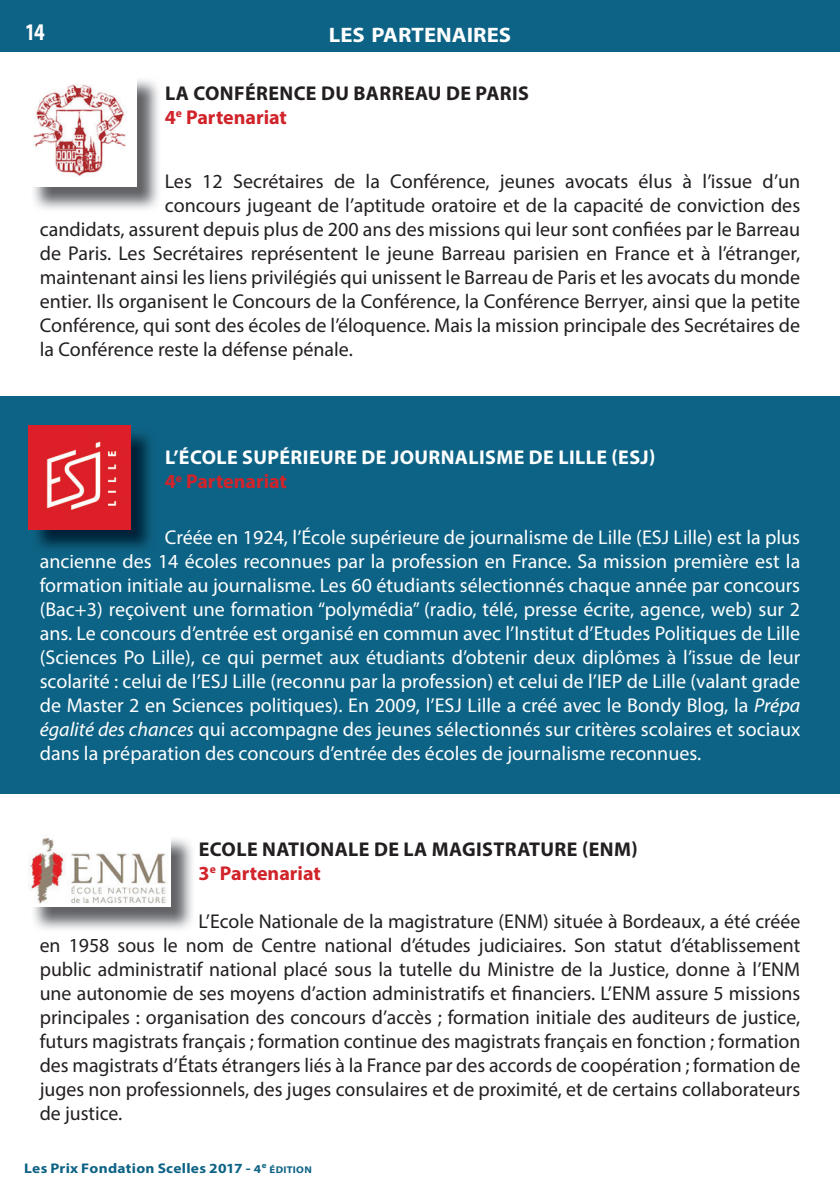
<style>
.page{position:relative;width:840px;height:1191px;background:#fff}
.page>*{position:absolute;margin:0;border:0;box-sizing:border-box;transform-origin:0 0}
.t1{font:700 24px "Myriad Pro";color:#fff;scale:.8 1}
.t2{font:700 21px "Myriad Pro";color:#fff;scale:1.08 1}
.t3{font:20px/24px "Myriad Pro";color:#231f20;text-align:justify}
.t4{font:20px/24px "Myriad Pro";color:#fff;text-align:justify}
.t5{font:700 20px/24px "Myriad Pro";letter-spacing:.02em;color:#231f20}
.t6{font:700 20px/24px "Myriad Pro";letter-spacing:.02em;color:#fff}
.t7{font:700 14px "Myriad Pro";letter-spacing:.02em;color:#0d6385;scale:1.1 1}
.t8{font:700 9.8px "Myriad Pro";letter-spacing:.025em;color:#0d6385;scale:1.1 1}
.s1{color:#d1232a}
.s2{font-style:italic}
.s3{font-size:12px}
</style>
<div class="page">
<div style="left:0;top:397px;width:839px;height:397px;background:#0d6385"></div>
<img style="left:31px;top:428px;width:120px;height:121px">
<img style="left:28px;top:425px;width:102px;height:104px">
<img style="left:34px;top:839px;width:158px;height:90px">
<img style="left:28px;top:837px;width:142px;height:70px">
<div style="left:0;top:0;width:839px;height:51px;background:#0d6385"></div>
<img style="left:34px;top:80px;width:125px;height:129px">
<img style="left:33px;top:80px;width:103px;height:107px">
<p class="t1" style="left:25px;top:16px;width:27px">14</p>
<p class="t2" style="left:329px;top:21px;width:170px">LES PARTENAIRES</p>
<p class="t5" style="left:165px;top:81px;width:365px">LA CONFÉRENCE DU BARREAU DE PARIS<br><span class="s1">4</span><sup>e</sup> <span class="s1">Partenariat</span></p>
<p class="t3" style="left:165px;top:169px;width:636px">Les 12 Secrétaires de la Conférence, jeunes avocats élus à l’issue d’un</p>
<p class="t3" style="left:165px;top:193px;width:636px">concours jugeant de l’aptitude oratoire et de la capacité de conviction des</p>
<p class="t3" style="left:40px;top:217px;width:761px">candidats, assurent depuis plus de 200 ans des missions qui leur sont confiées par le Barreau</p>
<p class="t3" style="left:40px;top:241px;width:761px">de Paris. Les Secrétaires représentent le jeune Barreau parisien en France et à l’étranger,</p>
<p class="t3" style="left:40px;top:265px;width:761px">maintenant ainsi les liens privilégiés qui unissent le Barreau de Paris et les avocats du monde</p>
<p class="t3" style="left:40px;top:289px;width:761px">entier. Ils organisent le Concours de la Conférence, la Conférence Berryer, ainsi que la petite</p>
<p class="t3" style="left:40px;top:313px;width:761px">Conférence, qui sont des écoles de l’éloquence. Mais la mission principale des Secrétaires de</p>
<p class="t3" style="left:40px;top:337px;width:314px">la Conférence reste la défense pénale.</p>
<p class="t6" style="left:165px;top:445px;width:492px">L’ÉCOLE SUPÉRIEURE DE JOURNALISME DE LILLE (ESJ)<br><span class="s1">4</span><sup>e</sup> <span class="s1">Partenariat</span></p>
<p class="t4" style="left:40px;top:525px;width:761px;text-indent:125px">Créée en 1924, l’École supérieure de journalisme de Lille (ESJ Lille) est la plus ancienne des 14 écoles reconnues par la profession en France. Sa mission première est la formation initiale au journalisme. Les 60 étudiants sélectionnés chaque année par concours (Bac+3) reçoivent une formation “polymédia” (radio, télé, presse écrite, agence, web) sur 2 ans. Le concours d’entrée est organisé en commun avec l’Institut d’Etudes Politiques de Lille (Sciences Po Lille), ce qui permet aux étudiants d’obtenir deux diplômes à l’issue de leur scolarité : celui de l’ESJ Lille (reconnu par la profession) et celui de l’IEP de Lille (valant grade de Master 2 en Sciences politiques). En 2009, l’ESJ Lille a créé avec le Bondy Blog, la <span class="s2">Prépa égalité des chances</span> qui accompagne des jeunes sélectionnés sur critères scolaires et sociaux dans la préparation des concours d’entrée des écoles de journalisme reconnues.</p>
<p class="t5" style="left:198px;top:836px;width:440px">ECOLE NATIONALE DE LA MAGISTRATURE (ENM)<br><span class="s1">3</span><sup>e</sup> <span class="s1">Partenariat</span></p>
<p class="t3" style="left:40px;top:908px;width:761px;text-indent:159px">L’Ecole Nationale de la magistrature (ENM) située à Bordeaux, a été créée en 1958 sous le nom de Centre national d’études judiciaires. Son statut d’établissement public administratif national placé sous la tutelle du Ministre de la Justice, donne à l’ENM une autonomie de ses moyens d’action administratifs et financiers. L’ENM assure 5 missions principales : organisation des concours d’accès ; formation initiale des auditeurs de justice, futurs magistrats français ; formation continue des magistrats français en fonction ; formation des magistrats d’États étrangers liés à la France par des accords de coopération ; formation de juges non professionnels, des juges consulaires et de proximité, et de certains collaborateurs de justice.</p>
<p class="t7" style="left:24px;top:1159px;width:222px">Les Prix Fondation Scelles 2017 - <span class="s3">4</span><sup>e</sup></p>
<p class="t8" style="left:269px;top:1163px;width:40px">ÉDITION</p>
</div>
